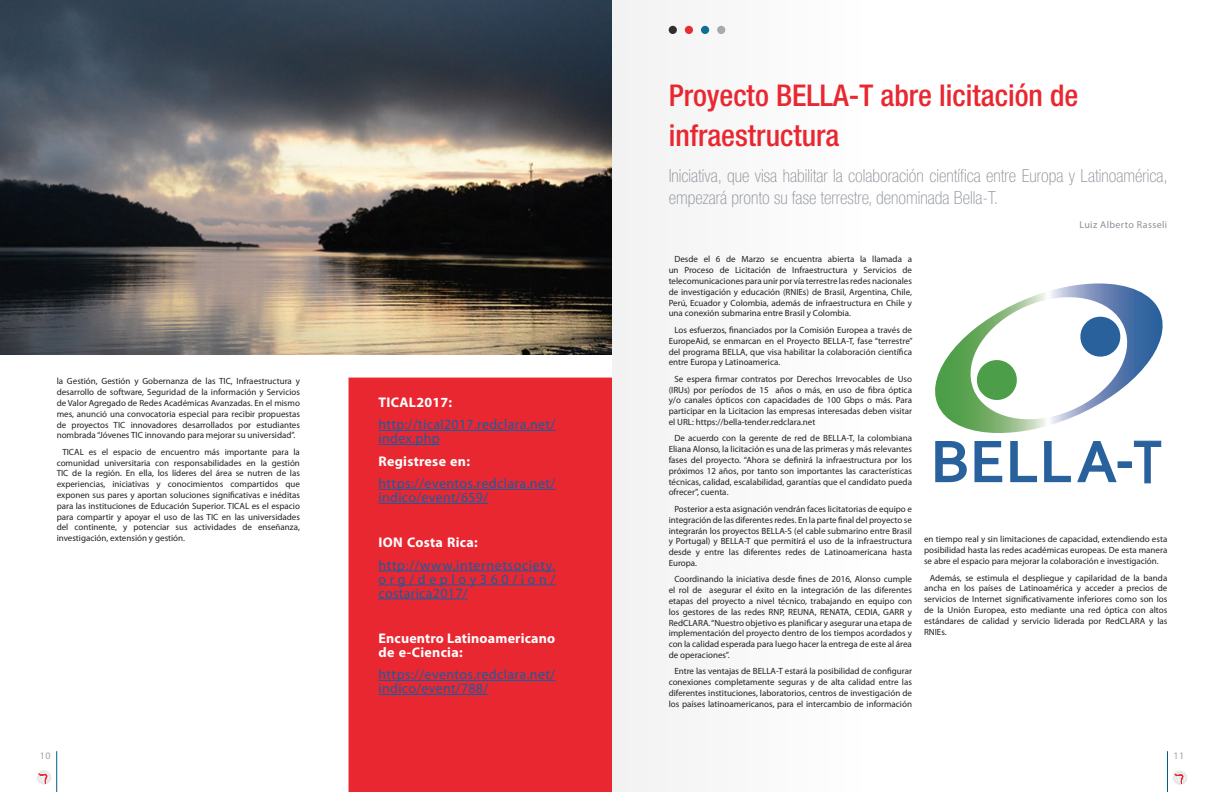
<style>
.page{position:relative;width:1224px;height:792px;background:#fff}
.page>*{position:absolute;margin:0;border:0;box-sizing:border-box;transform-origin:0 0}
.Titulo_1_gordo{font:500 condensed 30px/40px "Helvetica Neue LT Std";color:#e92731}
.Bajada{font:100 condensed 18px/21.6px "Helvetica Neue LT Std";color:#8b9098}
.Recuadro_1{font:14px/14px "Myriad Pro";letter-spacing:.025em;color:#175d9e}
.Recuadro_1-2{font:700 14px/14px "Myriad Pro";letter-spacing:.02em;color:#fff}
.Autor{font:10px "Myriad Pro";letter-spacing:.04em;color:#8b9098}
.t1{font:10px "Myriad Pro";color:#a0a1a5}
.Estilo_de_párrafo_1{font:9px/10.8px "Myriad Pro";color:#231f20;text-align:justify}
</style>
<div class="page">
<svg style="left:37px;top:770px;width:14px;height:15px"></svg>
<hr style="left:57px;top:751px;width:1px;height:41px;background:#005a83">
<hr style="left:1167px;top:751px;width:1px;height:41px;background:#005a83">
<svg style="left:1173px;top:770px;width:14px;height:15px"></svg>
<img style="left:0;top:0;width:612px;height:354px">
<div style="left:349px;top:378px;width:263px;height:414px;background:#e92731"></div>
<hr style="left:379px;top:430px;width:176px;height:1px;background:#175d9e">
<hr style="left:379px;top:444px;width:61px;height:1px;background:#175d9e">
<hr style="left:379px;top:489px;width:176px;height:1px;background:#175d9e">
<hr style="left:379px;top:503px;width:109px;height:1px;background:#175d9e">
<hr style="left:379px;top:571px;width:176px;height:1px;background:#175d9e">
<hr style="left:379px;top:585px;width:176px;height:1px;background:#175d9e">
<hr style="left:379px;top:599px;width:89px;height:1px;background:#175d9e">
<hr style="left:379px;top:680px;width:176px;height:1px;background:#175d9e">
<hr style="left:379px;top:694px;width:109px;height:1px;background:#175d9e">
<svg style="left:935px;top:442px;width:32px;height:40px"></svg>
<svg style="left:974px;top:442px;width:28px;height:40px"></svg>
<svg style="left:1010px;top:442px;width:27px;height:40px"></svg>
<svg style="left:1044px;top:442px;width:27px;height:40px"></svg>
<svg style="left:1077px;top:442px;width:40px;height:40px"></svg>
<svg style="left:935px;top:283px;width:228px;height:159px"></svg>
<svg style="left:962px;top:289px;width:174px;height:139px"></svg>
<div style="left:1118px;top:462px;width:13px;height:5px;background:#28619c"></div>
<div style="left:1118px;top:461px;width:14px;height:7px;border:1px solid #28619c"></div>
<svg style="left:1134px;top:440px;width:28px;height:44px"></svg>
<p class="Estilo_de_párrafo_1" style="left:57px;top:376px;width:245px">la Gestión, Gestión y Gobernanza de las TIC, Infraestructura y desarrollo de software, Seguridad de la información y Servicios de Valor Agregado de Redes Académicas Avanzadas. En el mismo mes, anunció una convocatoria especial para recibir propuestas de proyectos TIC innovadores desarrollados por estudiantes nombrada “Jóvenes TIC innovando para mejorar su universidad”.</p>
<p class="Estilo_de_párrafo_1" style="left:57px;top:446px;width:245px;text-indent:6px">TICAL es el espacio de encuentro más importante para la comunidad universitaria con responsabilidades en la gestión TIC de la región. En ella, los líderes del área se nutren de las experiencias, iniciativas y conocimientos compartidos que exponen sus pares y aportan soluciones significativas e inéditas para las instituciones de Educación Superior. TICAL es el espacio para compartir y apoyar el uso de las TIC en las universidades del continente, y potenciar sus actividades de enseñanza, investigación, extensión y gestión.</p>
<p class="Recuadro_1-2" style="left:379px;top:394px;width:75px">TICAL2017:</p>
<p class="Recuadro_1" style="left:379px;top:417px;width:178px">http://tical2017.redclara.net/ index.php</p>
<p class="Recuadro_1-2" style="left:379px;top:453px;width:93px">Registrese en:</p>
<p class="Recuadro_1" style="left:379px;top:476px;width:178px">https://eventos.redclara.net/ indico/event/659/</p>
<p class="Recuadro_1-2" style="left:379px;top:535px;width:101px">ION Costa Rica:</p>
<p class="Recuadro_1" style="left:379px;top:558px;width:178px;text-align:justify">http://www.internetsociety. org/deploy360/ion/ costarica2017/</p>
<p class="Recuadro_1-2" style="left:379px;top:630px;width:178px">Encuentro Latinoamericano de e-Ciencia:</p>
<p class="Recuadro_1" style="left:379px;top:667px;width:178px">https://eventos.redclara.net/ indico/event/788/</p>
<p class="Titulo_1_gordo" style="left:669px;top:75px;width:411px">Proyecto BELLA-T abre licitación de infraestructura</p>
<p class="Bajada" style="left:669px;top:165px;width:501px">Iniciativa, que visa habilitar la colaboración científica entre Europa y Latinoamérica, empezará pronto su fase terrestre, denominada Bella-T.</p>
<p class="Autor" style="left:1079px;top:218px;width:89px">Luiz Alberto Rasseli</p>
<p class="Estilo_de_párrafo_1" style="left:669px;top:254px;width:245px;text-indent:6px">Desde el 6 de Marzo se encuentra abierta la llamada a un Proceso de Licitación de Infraestructura y Servicios de telecomunicaciones para unir por vía terrestre las redes nacionales de investigación y educación (RNIEs) de Brasil, Argentina, Chile, Perú, Ecuador y Colombia, además de infraestructura en Chile y una conexión submarina entre Brasil y Colombia.</p>
<p class="Estilo_de_párrafo_1" style="left:669px;top:324px;width:246px;text-indent:6px">Los esfuerzos, financiados por la Comisión Europea a través de EuropeAid, se enmarcan en el Proyecto BELLA-T, fase “terrestre” del programa BELLA, que visa habilitar la colaboración científica entre Europa y Latinoamerica.</p>
<p class="Estilo_de_párrafo_1" style="left:669px;top:373px;width:245px;text-indent:6px">Se espera firmar contratos por Derechos Irrevocables de Uso (IRUs) por períodos de 15 años o más, en uso de fibra óptica y/o canales ópticos con capacidades de 100 Gbps o más. Para participar en la Licitacion las empresas interesadas deben visitar el URL: https://bella-tender.redclara.net</p>
<p class="Estilo_de_párrafo_1" style="left:669px;top:433px;width:245px;text-indent:6px">De acuerdo con la gerente de red de BELLA-T, la colombiana Eliana Alonso, la licitación es una de las primeras y más relevantes fases del proyecto. “Ahora se definirá la infraestructura por los próximos 12 años, por tanto son importantes las características técnicas, calidad, escalabilidad, garantías que el candidato pueda ofrecer”, cuenta.</p>
<p class="Estilo_de_párrafo_1" style="left:669px;top:503px;width:245px;text-indent:6px">Posterior a esta asignación vendrán faces licitatorias de equipo e integración de las diferentes redes. En la parte final del proyecto se integrarán los proyectos BELLA-S (el cable submarino entre Brasil y Portugal) y BELLA-T que permitirá el uso de la infraestructura desde y entre las diferentes redes de Latinoamericana hasta Europa.</p>
<p class="Estilo_de_párrafo_1" style="left:669px;top:574px;width:245px;text-indent:6px">Coordinando la iniciativa desde fines de 2016, Alonso cumple el rol de asegurar el éxito en la integración de las diferentes etapas del proyecto a nivel técnico, trabajando en equipo con los gestores de las redes RNP, REUNA, RENATA, CEDIA, GARR y RedCLARA. “Nuestro objetivo es planificar y asegurar una etapa de implementación del proyecto dentro de los tiempos acordados y con la calidad esperada para luego hacer la entrega de este al área de operaciones”.</p>
<p class="Estilo_de_párrafo_1" style="left:669px;top:666px;width:245px;text-indent:6px">Entre las ventajas de BELLA-T estará la posibilidad de configurar conexiones completamente seguras y de alta calidad entre las diferentes instituciones, laboratorios, centros de investigación de los países latinoamericanos, para el intercambio de información</p>
<p class="Estilo_de_párrafo_1" style="left:924px;top:534px;width:245px">en tiempo real y sin limitaciones de capacidad, extendiendo esta posibilidad hasta las redes académicas europeas. De esta manera se abre el espacio para mejorar la colaboración e investigación.</p>
<p class="Estilo_de_párrafo_1" style="left:924px;top:572px;width:245px;text-indent:6px">Además, se estimula el despliegue y capilaridad de la banda ancha en los países de Latinoamérica y acceder a precios de servicios de Internet significativamente inferiores como son los de la Unión Europea, esto mediante una red óptica con altos estándares de calidad y servicio liderada por RedCLARA y las RNIEs.</p>
<p class="t1" style="left:40px;top:749px;width:12px">10</p>
<p class="t1" style="left:1173px;top:749px;width:12px">11</p>
</div>
